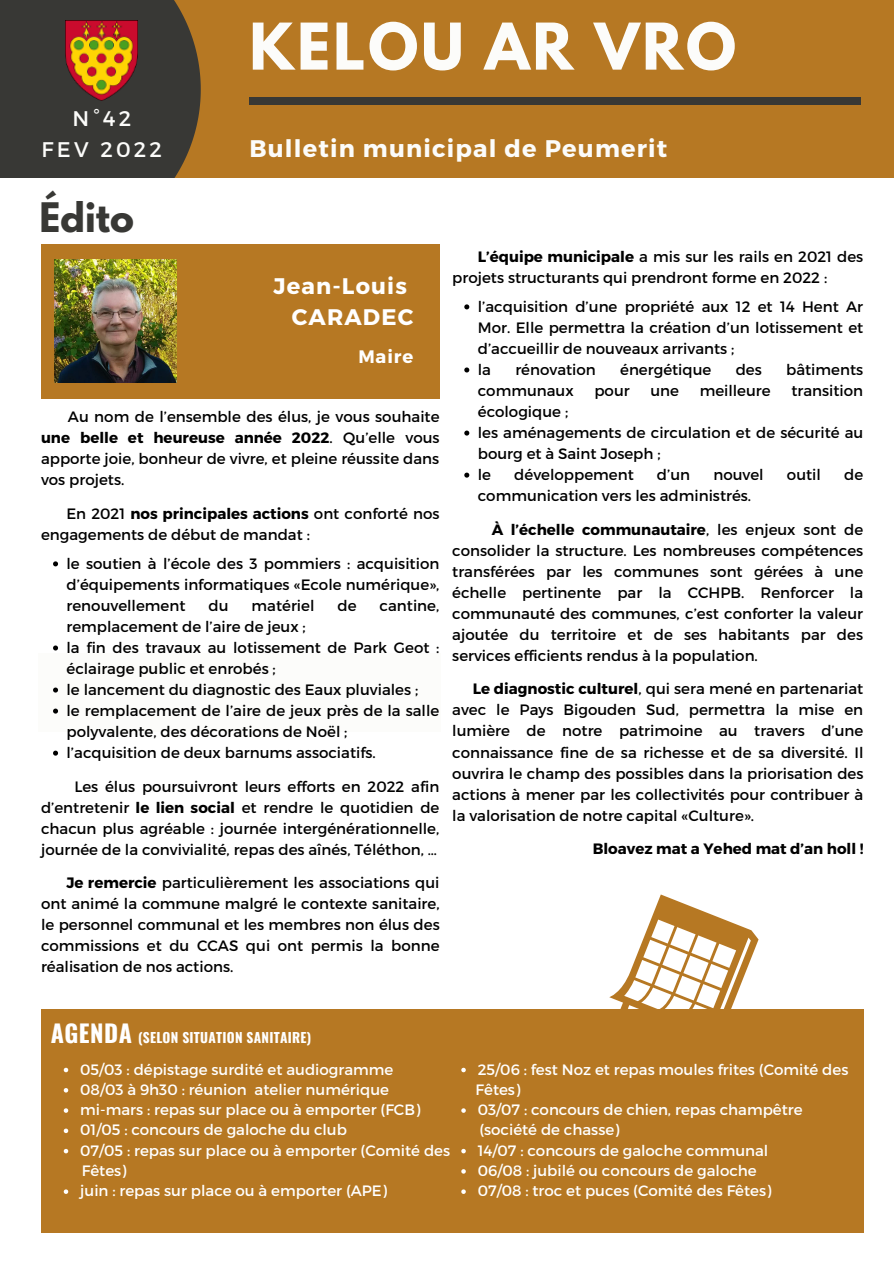
<style>
.page{position:relative;width:894px;height:1264px;background:#fff}
.page>*{position:absolute;margin:0;border:0;box-sizing:border-box;transform-origin:0 0}
.t1{font:700 57px "League Spartan";letter-spacing:.05em;color:#fcfcfa}
.t2{font:700 36px "League Spartan";color:#383835}
.t3{font:700 24px "Montserrat";letter-spacing:.05em;color:#fcfcfa}
.t4{font:700 24px "Oswald";letter-spacing:.02em;color:#fff}
.t5{font:700 22.5px "Montserrat";letter-spacing:.05em;color:#fff}
.t6{font:21.15px "Montserrat";letter-spacing:.15em;color:#fcfcfa}
.t7{font:700 18px "Montserrat";letter-spacing:.05em;color:#fff}
.t8{font:15px/21px "Montserrat";color:#000;text-align:justify}
.t9{font:15px "Montserrat";color:#fff}
.t10{font:700 15px "Montserrat";color:#000}
.t11{font:700 13.5px "Oswald";letter-spacing:.02em;color:#fff}
.s1{font-weight:700}
</style>
<div class="page">
<div style="left:0;top:0;width:893px;height:178px;background:#b67823"></div>
<div style="left:0;top:0;width:201px;height:178px;background:#383835"></div>
<div style="left:249px;top:97px;width:612px;height:8px;background:#383835"></div>
<img style="left:66px;top:20px;width:72px;height:80px">
<div style="left:38px;top:653px;width:402px;height:79px;background:#fcfcfa"></div>
<div style="left:41px;top:244px;width:399px;height:154px;background:#b67823"></div>
<div style="left:41px;top:1009px;width:822px;height:223px;background:#b67823"></div>
<svg style="left:64px;top:1067px;width:4px;height:5px"></svg>
<svg style="left:64px;top:1088px;width:4px;height:4px"></svg>
<svg style="left:64px;top:1108px;width:4px;height:4px"></svg>
<svg style="left:64px;top:1128px;width:4px;height:5px"></svg>
<svg style="left:64px;top:1148px;width:4px;height:5px"></svg>
<svg style="left:64px;top:1189px;width:4px;height:4px"></svg>
<svg style="left:609px;top:894px;width:150px;height:115px"></svg>
<img style="left:55px;top:260px;width:121px;height:123px">
<svg style="left:53px;top:561px;width:5px;height:5px"></svg>
<svg style="left:53px;top:645px;width:5px;height:5px"></svg>
<svg style="left:53px;top:687px;width:5px;height:5px"></svg>
<svg style="left:53px;top:708px;width:5px;height:5px"></svg>
<svg style="left:53px;top:750px;width:5px;height:5px"></svg>
<svg style="left:464px;top:304px;width:5px;height:5px"></svg>
<svg style="left:464px;top:367px;width:5px;height:5px"></svg>
<svg style="left:464px;top:430px;width:5px;height:5px"></svg>
<svg style="left:464px;top:472px;width:5px;height:5px"></svg>
<svg style="left:461px;top:1067px;width:4px;height:5px"></svg>
<svg style="left:461px;top:1108px;width:4px;height:4px"></svg>
<svg style="left:461px;top:1148px;width:4px;height:5px"></svg>
<svg style="left:461px;top:1169px;width:4px;height:4px"></svg>
<svg style="left:461px;top:1189px;width:4px;height:4px"></svg>
<p class="t6" style="left:72px;top:105px;width:60px">N°42</p>
<p class="t6" style="left:42px;top:136px;width:122px">FEV 2022</p>
<p class="t2" style="left:39px;top:199px;width:96px">Édito</p>
<p class="t1" style="left:249px;top:18px;width:488px">KELOU AR VRO</p>
<p class="t3" style="left:249px;top:133px;width:419px">Bulletin municipal de Peumerit</p>
<p class="t5" style="left:273px;top:271px;width:135px">Jean-Louis</p>
<p class="t5" style="left:292px;top:302px;width:123px">CARADEC</p>
<p class="t7" style="left:358px;top:345px;width:56px">Maire</p>
<p class="t8" style="left:41px;top:405px;width:400px;text-indent:27px">Au nom de l’ensemble des élus, je vous souhaite <span class="s1">une belle et heureuse année 2022</span>. Qu’elle vous apporte joie, bonheur de vivre, et pleine réussite dans vos projets.</p>
<p class="t8" style="left:41px;top:502px;width:400px;text-indent:25px">En 2021 <span class="s1">nos principales actions</span> ont conforté nos engagements de début de mandat :</p>
<p class="t8" style="left:67px;top:552px;width:374px">le soutien à l’école des 3 pommiers : acquisition d’équipements informatiques «Ecole numérique», renouvellement</p>
<p class="t8" style="left:208px;top:594px;width:22px">du</p>
<p class="t8" style="left:251px;top:594px;width:64px">matériel</p>
<p class="t8" style="left:337px;top:594px;width:21px">de</p>
<p class="t8" style="left:379px;top:594px;width:61px">cantine,</p>
<p class="t8" style="left:67px;top:615px;width:241px">remplacement de l’aire de jeux ;</p>
<p class="t8" style="left:67px;top:636px;width:374px">la fin des travaux au lotissement de Park Geot : éclairage public et enrobés ;</p>
<p class="t8" style="left:67px;top:678px;width:353px">le lancement du diagnostic des Eaux pluviales ;</p>
<p class="t8" style="left:67px;top:699px;width:374px">le remplacement de l’aire de jeux près de la salle polyvalente, des décorations de Noël ;</p>
<p class="t8" style="left:67px;top:741px;width:311px">l’acquisition de deux barnums associatifs.</p>
<p class="t8" style="left:41px;top:775px;width:400px;text-indent:33px">Les élus poursuivront leurs efforts en 2022 afin d’entretenir <span class="s1">le lien social</span> et rendre le quotidien de chacun plus agréable : journée intergénérationnelle, journée de la convivialité, repas des aînés, Téléthon, …</p>
<p class="t8" style="left:41px;top:871px;width:400px;text-indent:25px"><span class="s1">Je remercie</span> particulièrement les associations qui ont animé la commune malgré le contexte sanitaire, le personnel communal et les membres non élus des commissions et du CCAS qui ont permis la bonne réalisation de nos actions.</p>
<p class="t8" style="left:452px;top:245px;width:412px;text-indent:25px"><span class="s1">L’équipe municipale</span> a mis sur les rails en 2021 des projets structurants qui prendront forme en 2022 :</p>
<p class="t8" style="left:477px;top:295px;width:387px">l’acquisition d’une propriété aux 12 et 14 Hent Ar Mor. Elle permettra la création d’un lotissement et d’accueillir de nouveaux arrivants ;</p>
<p class="t8" style="left:477px;top:358px;width:15px">la</p>
<p class="t8" style="left:515px;top:358px;width:82px">rénovation</p>
<p class="t8" style="left:620px;top:358px;width:93px">énergétique</p>
<p class="t8" style="left:735px;top:358px;width:28px">des</p>
<p class="t8" style="left:786px;top:358px;width:78px">bâtiments</p>
<p class="t8" style="left:477px;top:379px;width:97px">communaux</p>
<p class="t8" style="left:594px;top:379px;width:37px">pour</p>
<p class="t8" style="left:650px;top:379px;width:30px">une</p>
<p class="t8" style="left:699px;top:379px;width:72px">meilleure</p>
<p class="t8" style="left:791px;top:379px;width:73px">transition</p>
<p class="t8" style="left:477px;top:400px;width:92px">écologique ;</p>
<p class="t8" style="left:477px;top:421px;width:387px">les aménagements de circulation et de sécurité au bourg et à Saint Joseph ;</p>
<p class="t8" style="left:477px;top:463px;width:15px">le</p>
<p class="t8" style="left:514px;top:463px;width:121px">développement</p>
<p class="t8" style="left:656px;top:463px;width:35px">d’un</p>
<p class="t8" style="left:713px;top:463px;width:52px">nouvel</p>
<p class="t8" style="left:786px;top:463px;width:35px">outil</p>
<p class="t8" style="left:843px;top:463px;width:21px">de</p>
<p class="t8" style="left:477px;top:484px;width:275px">communication vers les administrés.</p>
<p class="t8" style="left:452px;top:518px;width:412px;text-indent:39px"><span class="s1">À l’échelle communautaire</span>, les enjeux sont de consolider la structure. Les nombreuses compétences transférées par les communes sont gérées à une échelle pertinente par la CCHPB. Renforcer la communauté des communes, c’est conforter la valeur ajoutée du territoire et de ses habitants par des services efficients rendus à la population.</p>
<p class="t8" style="left:452px;top:677px;width:412px;text-indent:20px"><span class="s1">Le diagnostic culturel</span>, qui sera mené en partenariat avec le Pays Bigouden Sud, permettra la mise en lumière de notre patrimoine au travers d’une connaissance fine de sa richesse et de sa diversité. Il ouvrira le champ des possibles dans la priorisation des actions à mener par les collectivités pour contribuer à la valorisation de notre capital «Culture».</p>
<p class="t10" style="left:592px;top:839px;width:272px">Bloavez mat a Yehed mat d’an holl !</p>
<p class="t4" style="left:51px;top:1014px;width:83px">AGENDA</p>
<p class="t11" style="left:138px;top:1026px;width:175px">(SELON SITUATION SANITAIRE)</p>
<p class="t9" style="left:80px;top:1059px;width:314px">05/03 : dépistage surdité et audiogramme</p>
<p class="t9" style="left:80px;top:1079px;width:310px">08/03 à 9h30 : réunion atelier numérique</p>
<p class="t9" style="left:80px;top:1099px;width:341px">mi-mars : repas sur place ou à emporter (FCB)</p>
<p class="t9" style="left:80px;top:1120px;width:268px">01/05 : concours de galoche du club</p>
<p class="t9" style="left:80px;top:1140px;width:371px">07/05 : repas sur place ou à emporter (Comité des</p>
<p class="t9" style="left:80px;top:1181px;width:308px">juin : repas sur place ou à emporter (APE)</p>
<p class="t9" style="left:82px;top:1160px;width:46px">Fêtes)</p>
<p class="t9" style="left:477px;top:1059px;width:372px">25/06 : fest Noz et repas moules frites (Comité des</p>
<p class="t9" style="left:477px;top:1099px;width:326px">03/07 : concours de chien, repas champêtre</p>
<p class="t9" style="left:477px;top:1140px;width:292px">14/07 : concours de galoche communal</p>
<p class="t9" style="left:477px;top:1160px;width:280px">06/08 : jubilé ou concours de galoche</p>
<p class="t9" style="left:477px;top:1181px;width:295px">07/08 : troc et puces (Comité des Fêtes)</p>
<p class="t9" style="left:475px;top:1079px;width:46px">Fêtes)</p>
<p class="t9" style="left:479px;top:1120px;width:141px">(société de chasse)</p>
</div>
